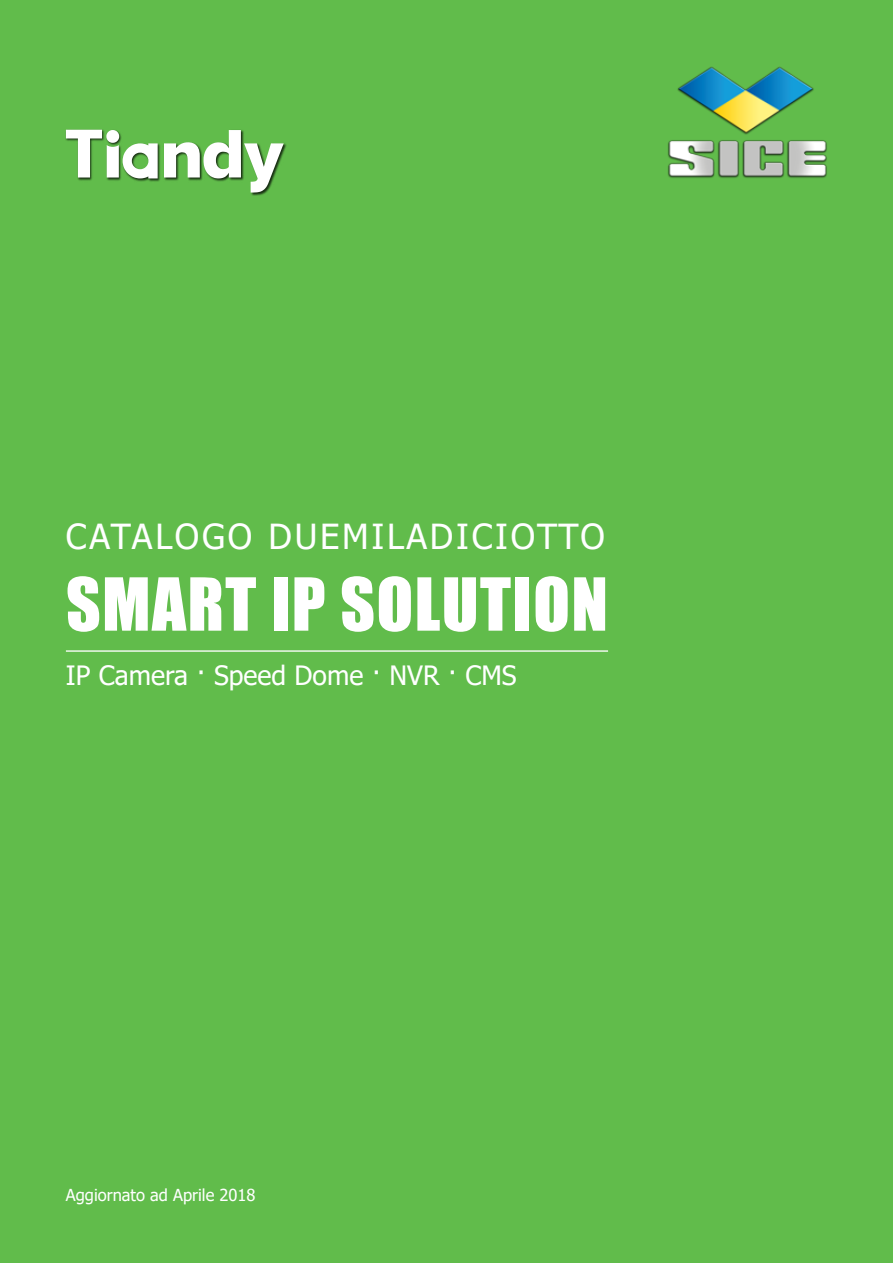
<style>
.page{position:relative;width:893px;height:1263px;background:#61bc4b}
.page>*{position:absolute;margin:0;border:0;box-sizing:border-box;transform-origin:0 0}
.t1{font:67.5px "Impact";letter-spacing:.02em;color:#fff}
.t2{font:34.5px "Tahoma";letter-spacing:.08em;color:#fff}
.t3{font:26.55px "Tahoma";color:#fff}
.t4{font:16.5px "Tahoma";color:#fff}
</style>
<div class="page">
<img style="left:668px;top:66px;width:159px;height:112px">
<div style="left:65px;top:129px;width:222px;height:67px;background:#000;opacity:.75"></div>
<svg style="left:66px;top:130px;width:92px;height:48px"></svg>
<svg style="left:164px;top:130px;width:120px;height:63px"></svg>
<hr style="left:66px;top:650px;width:542px;height:2px;background:#fff">
<p class="t2" style="left:66px;top:514px;width:541px">CATALOGO DUEMILADICIOTTO</p>
<h1 class="t1" style="left:66px;top:552px;width:544px">SMART IP SOLUTION</h1>
<p class="t3" style="left:66px;top:658px;width:452px">IP Camera · Speed Dome · NVR · CMS</p>
<p class="t4" style="left:66px;top:1184px;width:191px">Aggiornato ad Aprile 2018</p>
</div>
